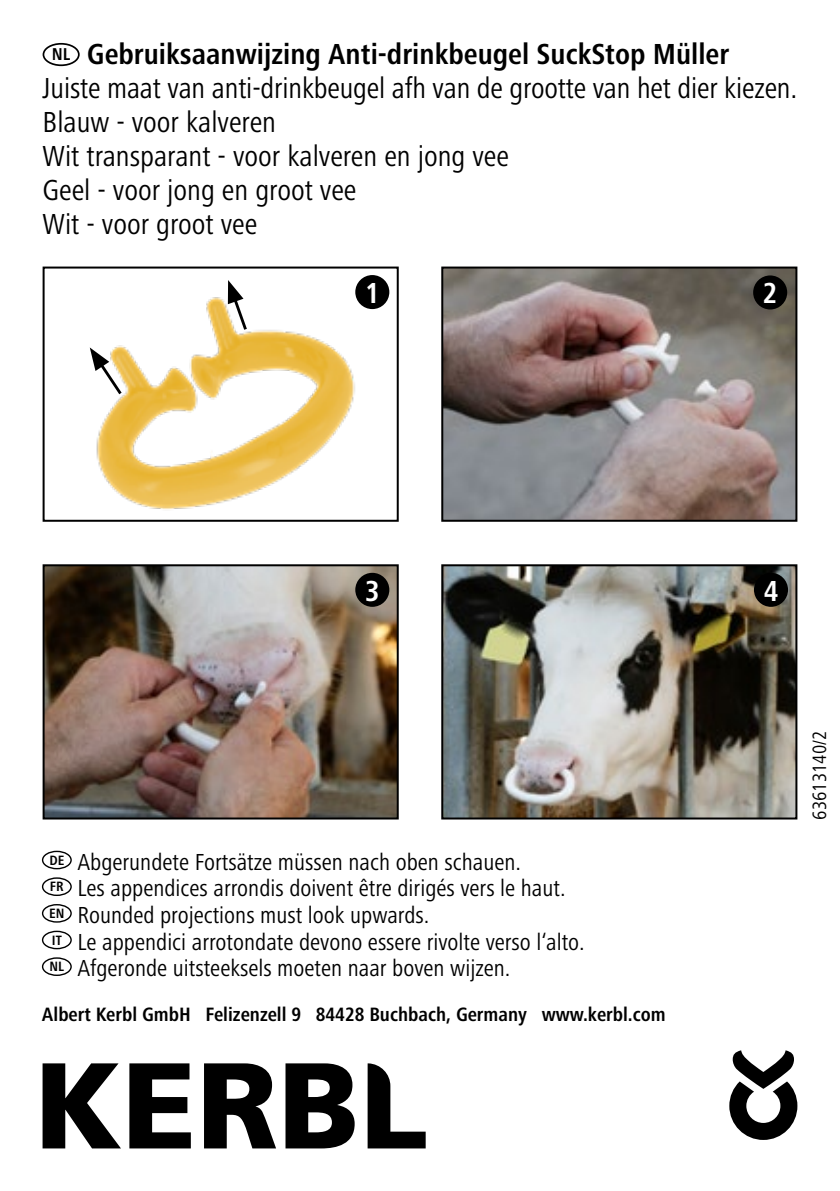
<style>
.page{position:relative;width:840px;height:1191px;background:#fff}
.page>*{position:absolute;margin:0;border:0;box-sizing:border-box;transform-origin:0 0}
.t1{font:condensed 30px/34px "Frutiger Next LTW1 G";color:#000}
.t2{font:700 condensed 30px "Frutiger Next LTW1 G";color:#fff}
.t3{font:condensed 24px/26.8px "Frutiger Next LTW1 G";color:#000}
.t4{font:700 condensed 20px "Frutiger Next LTW1 G";color:#000}
.t5{font:condensed 20px "Frutiger Next LTW1 G";color:#000}
.s1{font-weight:700;font-size:17.6px}
.s2{font-weight:700}
</style>
<div class="page">
<img style="left:89px;top:295px;width:284px;height:215px">
<svg style="left:228px;top:280px;width:21px;height:53px"></svg>
<svg style="left:90px;top:347px;width:34px;height:50px"></svg>
<div style="left:43px;top:266px;width:355px;height:256px;border:2px solid #000"></div>
<img style="left:444px;top:269px;width:350px;height:250px">
<div style="left:441px;top:266px;width:356px;height:256px;border:2px solid #000"></div>
<img style="left:46px;top:567px;width:349px;height:249px">
<div style="left:43px;top:564px;width:355px;height:255px;border:2px solid #000"></div>
<img style="left:444px;top:567px;width:350px;height:249px">
<div style="left:441px;top:564px;width:356px;height:255px;border:2px solid #000"></div>
<div style="left:355px;top:275px;width:34px;height:34px;background:#000;border-radius:50%"></div>
<div style="left:355px;top:573px;width:34px;height:34px;background:#000;border-radius:50%"></div>
<div style="left:753px;top:573px;width:34px;height:34px;background:#000;border-radius:50%"></div>
<div style="left:752px;top:275px;width:34px;height:34px;background:#000;border-radius:50%"></div>
<div style="left:42px;top:850px;width:30px;height:19px;border:1px solid #000;border-radius:50%"></div>
<div style="left:42px;top:877px;width:30px;height:19px;border:1px solid #000;border-radius:50%"></div>
<div style="left:42px;top:904px;width:30px;height:18px;border:1px solid #000;border-radius:50%"></div>
<div style="left:42px;top:930px;width:30px;height:19px;border:1px solid #000;border-radius:50%"></div>
<div style="left:42px;top:957px;width:30px;height:19px;border:1px solid #000;border-radius:50%"></div>
<svg style="left:43px;top:1063px;width:78px;height:85px"></svg>
<svg style="left:129px;top:1063px;width:62px;height:85px"></svg>
<svg style="left:204px;top:1063px;width:72px;height:85px"></svg>
<svg style="left:285px;top:1063px;width:69px;height:85px"></svg>
<svg style="left:367px;top:1063px;width:58px;height:85px"></svg>
<svg style="left:729px;top:1050px;width:68px;height:90px"></svg>
<div style="left:43px;top:43px;width:37px;height:23px;border:2px solid #000;border-radius:50%"></div>
<p class="t1" style="left:43px;top:37px;width:756px;text-indent:9px"><span class="s1">NL</span> <span class="s2">Gebruiksaanwijzing Anti-drinkbeugel SuckStop Müller<br></span>Juiste maat van anti-drinkbeugel afh van de grootte van het dier kiezen.<br>Blauw - voor kalveren<br>Wit transparant - voor kalveren en jong vee<br>Geel - voor jong en groot vee<br>Wit - voor groot vee</p>
<p class="t2" style="left:365px;top:276px;width:16px">1</p>
<p class="t2" style="left:762px;top:275px;width:16px">2</p>
<p class="t2" style="left:365px;top:573px;width:16px">3</p>
<p class="t2" style="left:763px;top:573px;width:16px">4</p>
<p class="t3" style="left:49px;top:848px;width:536px"><sup>DE</sup> Abgerundete Fortsätze müssen nach oben schauen.<br><sup>FR</sup> Les appendices arrondis doivent être dirigés vers le haut.<br><sup>EN</sup> Rounded projections must look upwards.<br><sup>IT</sup> Le appendici arrotondate devono essere rivolte verso l‘alto.<br><sup>NL</sup> Afgeronde uitsteeksels moeten naar boven wijzen.</p>
<p class="t4" style="left:42px;top:1002px;width:625px">Albert Kerbl GmbH Felizenzell 9 84428 Buchbach, Germany www.kerbl.com</p>
<p class="t5" style="left:807px;top:819px;width:90px;rotate:-90deg">63613140/2</p>
</div>
